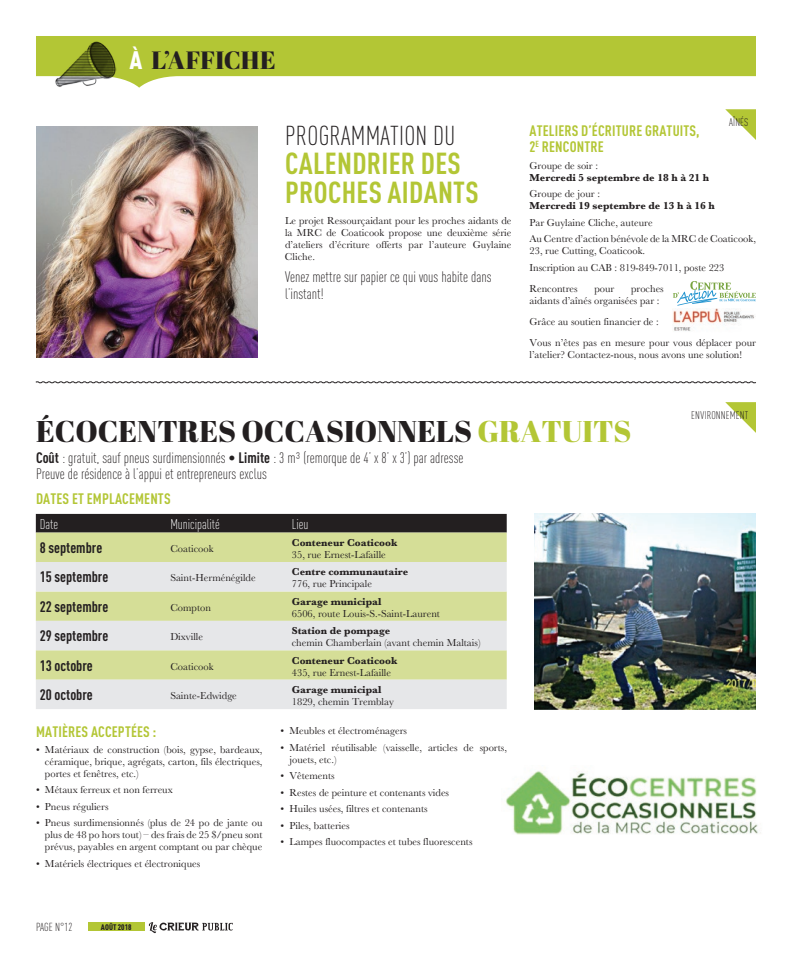
<style>
.page{position:relative;width:792px;height:972px;background:#fff}
.page>*{position:absolute;margin:0;border:0;box-sizing:border-box;transform-origin:0 0}
.t1{font:30px "Abril Fatface";color:#231f20}
.t2{font:700 condensed 30px/29px "DINOT";letter-spacing:.01em;color:#b3c635}
.t3{font:300 condensed 27px "DINOT";letter-spacing:.01em;color:#231f20}
.t4{font:25px "Abril Fatface";color:#231f20}
.t5{font:300 condensed 15px/17px "DINOT";color:#231f20}
.t6{font:700 condensed 15px "DINOT";letter-spacing:.01em;color:#b3c635}
.t7{font:700 condensed 15px "DINOT";color:#231f20}
.t8{font:300 condensed 14px "DINOT";color:#fff}
.t9{font:300 condensed 11.5px "DINOT";color:#231f20}
.t10{font:300 condensed 11px "DINOT";letter-spacing:.01em;color:#231f20}
.t11{font:10.5px/12px "Baskerville";color:#231f20}
.t12{font:700 10.5px "Baskerville";color:#231f20}
.t13{font:900 condensed 8px "DINOT";color:#231f20}
.s1{font-family:"DINOT";font-weight:900;font-stretch:condensed;color:#fff}
.s2{color:#b3c635}
.s3{font-weight:700}
.s4{font-family:"Bask Old Face"}
</style>
<div class="page">
<svg style="left:36px;top:36px;width:720px;height:52px;fill:#b3c635"></svg>
<img style="left:55px;top:41px;width:62px;height:47px">
<svg style="left:149px;top:922px;width:84px;height:11px"></svg>
<div style="left:88px;top:922px;width:56px;height:9px;background:#b3c635"></div>
<svg style="left:35px;top:381px;width:721px;height:3px"></svg>
<svg style="left:725px;top:109px;width:31px;height:31px"></svg>
<svg style="left:725px;top:402px;width:31px;height:31px"></svg>
<img style="left:36px;top:126px;width:222px;height:231px">
<svg style="left:673px;top:281px;width:83px;height:25px"></svg>
<img style="left:673px;top:309px;width:81px;height:22px">
<img style="left:534px;top:514px;width:222px;height:195px">
<img style="left:505px;top:771px;width:256px;height:64px">
<div style="left:36px;top:514px;width:471px;height:19px;background:#231f20"></div>
<div style="left:36px;top:533px;width:471px;height:29px;background:#d5de97"></div>
<svg style="left:36px;top:562px;width:471px;height:147px;background:#dfe3c8"></svg>
<h3 class="t4" style="left:129px;top:43px;width:148px"><span class="s1">À</span> L’AFFICHE</h3>
<h2 class="t3" style="left:285px;top:120px;width:172px">programmation du</h2>
<h1 class="t2" style="left:285px;top:149px;width:195px">CALENDRIER DES<br>PROCHES AIDANTS</h1>
<p class="t11" style="left:285px;top:215px;width:228px;text-align:justify">Le projet Ressourçaidant pour les proches aidants de la MRC de Coaticook propose une deuxième série d’ateliers d’écriture offerts par l’auteure Guylaine Cliche.</p>
<h3 class="t5" style="left:285px;top:268px;width:208px">Venez mettre sur papier ce qui vous habite dans l’instant!</h3>
<h3 class="t6" style="left:530px;top:122px;width:8px">ATELIERS</h3>
<h3 class="t6" style="left:581px;top:122px;width:18px">D’ÉCRITURE</h3>
<h3 class="t6" style="left:645px;top:122px;width:8px">GRATUITS</h3>
<h3 class="t6" style="left:696px;top:122px;width:5px">,</h3>
<p class="t10" style="left:729px;top:116px;width:21px">aînés</p>
<h3 class="t6" style="left:530px;top:138px;width:21px">2<sup>E</sup> RENCONTRE</h3>
<p class="t11" style="left:530px;top:159px;width:70px">Groupe de soir :</p>
<p class="t12" style="left:530px;top:170px;width:181px">Mercredi 5 septembre de 18 h à 21 h</p>
<p class="t11" style="left:530px;top:188px;width:72px">Groupe de jour :</p>
<p class="t12" style="left:530px;top:198px;width:187px">Mercredi 19 septembre de 13 h à 16 h</p>
<p class="t11" style="left:530px;top:214px;width:228px;line-height:16.5px">Par Guylaine Cliche, auteure<br>Au Centre d’action bénévole de la MRC de Coaticook,</p>
<p class="t11" style="left:530px;top:243px;width:196px;line-height:16.5px">23, rue Cutting, Coaticook.<br>Inscription au CAB : 819-849-7011, poste 223</p>
<p class="t11" style="left:530px;top:282px;width:50px">Rencontres</p>
<p class="t11" style="left:594px;top:282px;width:22px">pour</p>
<p class="t11" style="left:530px;top:282px;width:136px;text-indent:102px">proches aidants d’aînés organisées par :</p>
<p class="t11" style="left:530px;top:311px;width:228px;line-height:21px">Grâce au soutien financier de :<br>Vous n’êtes pas en mesure pour vous déplacer pour</p>
<p class="t11" style="left:530px;top:348px;width:214px">l’atelier? Contactez-nous, nous avons une solution!</p>
<h1 class="t1" style="left:36px;top:410px;width:597px">ÉCOCENTRES OCCASIONNELS <span class="s2">GRATUITS</span></h1>
<h3 class="t5" style="left:36px;top:449px;width:429px;line-height:16.5px"><span class="s3">COÛT</span> : gratuit, sauf pneus surdimensionnés • <span class="s3">LIMITE</span> : 3 m³ (remorque de 4’ x 8’ x 3’) par adresse<br>Preuve de résidence à l’appui et entrepreneurs exclus</h3>
<h3 class="t6" style="left:36px;top:490px;width:136px">DATES ET EMPLACEMENTS</h3>
<h3 class="t8" style="left:40px;top:516px;width:20px">Date</h3>
<h3 class="t8" style="left:170px;top:516px;width:51px">Municipalité</h3>
<h3 class="t8" style="left:292px;top:516px;width:18px">Lieu</h3>
<h3 class="t7" style="left:40px;top:539px;width:64px">8 SEPTEMBRE</h3>
<p class="t11" style="left:170px;top:543px;width:45px">Coaticook</p>
<p class="t12" style="left:292px;top:535px;width:107px">Conteneur Coaticook</p>
<p class="t11" style="left:292px;top:549px;width:95px">35, rue Ernest-Lafaille</p>
<h3 class="t7" style="left:40px;top:568px;width:70px">15 SEPTEMBRE</h3>
<p class="t11" style="left:170px;top:572px;width:87px">Saint-Herménégilde</p>
<h3 class="t7" style="left:40px;top:597px;width:70px">22 SEPTEMBRE</h3>
<p class="t11" style="left:170px;top:602px;width:42px">Compton</p>
<p class="t12" style="left:292px;top:565px;width:118px">Centre communautaire</p>
<p class="t11" style="left:292px;top:578px;width:82px">776, rue Principale</p>
<p class="t12" style="left:292px;top:594px;width:91px">Garage municipal</p>
<p class="t11" style="left:292px;top:608px;width:150px">6506, route Louis-S.-Saint-Laurent</p>
<h3 class="t7" style="left:40px;top:627px;width:70px">29 SEPTEMBRE</h3>
<p class="t11" style="left:170px;top:631px;width:34px">Dixville</p>
<p class="t12" style="left:292px;top:624px;width:100px">Station de pompage</p>
<p class="t11" style="left:292px;top:637px;width:190px">chemin Chamberlain (avant chemin Maltais)</p>
<h3 class="t7" style="left:40px;top:656px;width:54px">13 OCTOBRE</h3>
<p class="t11" style="left:170px;top:660px;width:45px">Coaticook</p>
<p class="t12" style="left:292px;top:653px;width:107px">Conteneur Coaticook</p>
<p class="t11" style="left:292px;top:666px;width:101px">435, rue Ernest-Lafaille</p>
<h3 class="t7" style="left:40px;top:686px;width:54px">20 OCTOBRE</h3>
<p class="t11" style="left:170px;top:690px;width:68px">Sainte-Edwidge</p>
<p class="t12" style="left:292px;top:682px;width:91px">Garage municipal</p>
<p class="t11" style="left:292px;top:696px;width:104px">1829, chemin Tremblay</p>
<h3 class="t6" style="left:36px;top:722px;width:122px">MATIÈRES ACCEPTÉES :</h3>
<p class="t11" style="left:45px;top:744px;width:219px;text-align:justify;text-indent:-9px">• Matériaux de construction (bois, gypse, bardeaux, céramique, brique, agrégats, carton, fils électriques, portes et fenêtres, etc.)</p>
<p class="t11" style="left:36px;top:784px;width:138px">• Métaux ferreux et non ferreux</p>
<p class="t11" style="left:36px;top:801px;width:74px">• Pneus réguliers</p>
<p class="t11" style="left:45px;top:817px;width:219px;text-align:justify;text-indent:-9px">• Pneus surdimensionnés (plus de 24 po de jante ou plus de 48 po hors tout) – des frais de 25 <span class="s4">$</span>/pneu sont prévus, payables en argent comptant ou par chèque</p>
<p class="t11" style="left:36px;top:858px;width:166px">• Matériels électriques et électroniques</p>
<p class="t11" style="left:281px;top:725px;width:128px">• Meubles et électroménagers</p>
<p class="t11" style="left:290px;top:742px;width:219px;text-indent:-9px">• Matériel réutilisable (vaisselle, articles de sports, jouets, etc.)</p>
<p class="t11" style="left:281px;top:770px;width:56px">• Vêtements</p>
<p class="t11" style="left:281px;top:787px;width:170px">• Restes de peinture et contenants vides</p>
<p class="t11" style="left:281px;top:803px;width:149px">• Huiles usées, filtres et contenants</p>
<p class="t11" style="left:281px;top:820px;width:71px">• Piles, batteries</p>
<p class="t11" style="left:281px;top:836px;width:194px">• Lampes fluocompactes et tubes fluorescents</p>
<p class="t9" style="left:36px;top:921px;width:5px">PAGE</p>
<p class="t9" style="left:55px;top:921px;width:19px">N°12</p>
<p class="t13" style="left:101px;top:922px;width:32px">Août 2018</p>
<p class="t10" style="left:691px;top:408px;width:59px">environnement</p>
</div>
